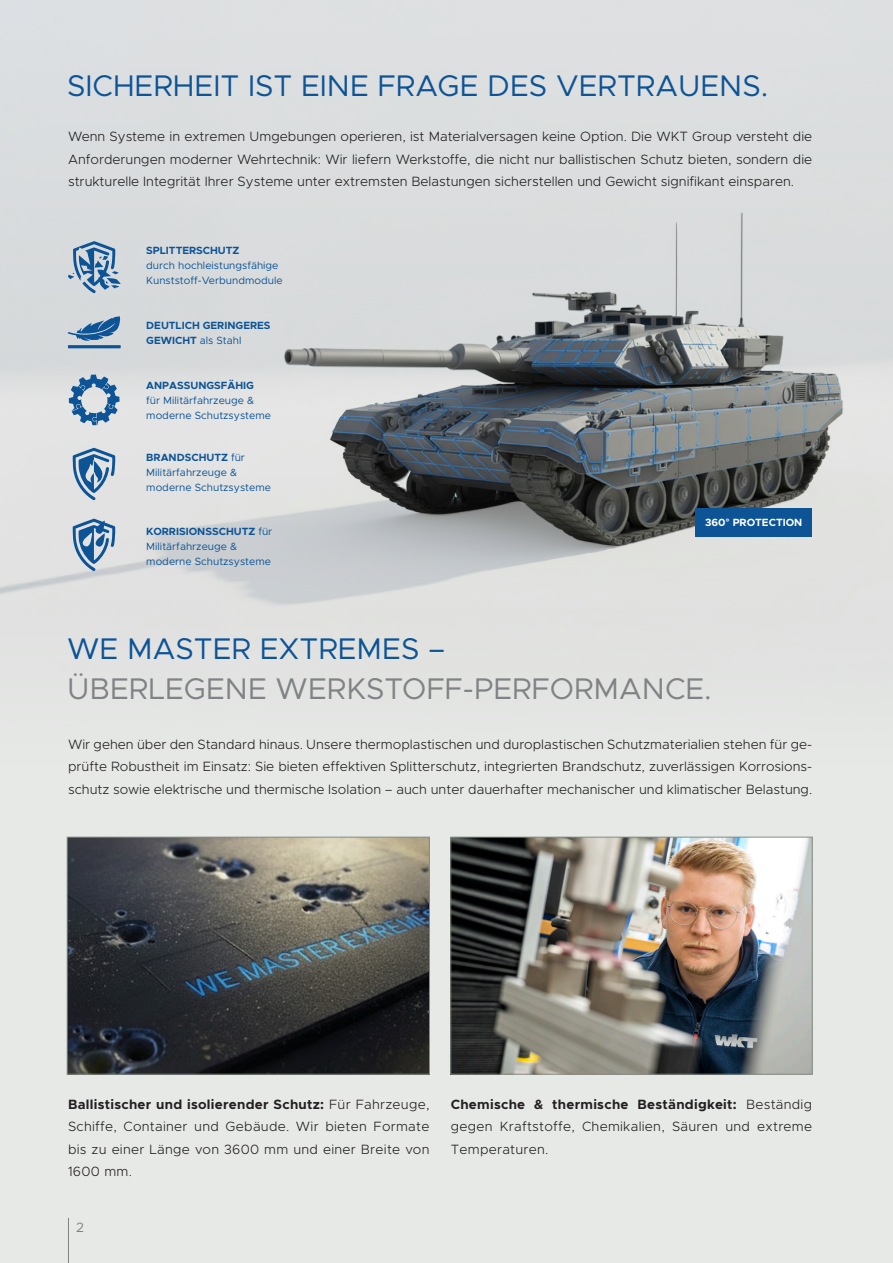
<style>
.page{position:relative;width:893px;height:1263px;background:#e7e9e7}
.page>*{position:absolute;margin:0;border:0;box-sizing:border-box;transform-origin:0 0}
.t1{font:30px "Metropolis";color:#0d5496}
.t2{font:30px "Metropolis";color:#808285}
.t3{font:300 13.5px/22.5px "Metropolis";color:#231f20;text-align:justify}
.t4{font:13.5px "Metropolis";color:#808285}
.t5{font:10.5px/15px "Metropolis";color:#0d5496}
.t6{font:700 10.5px/15px "Metropolis";color:#0d5496}
.t7{font:700 10.5px "Metropolis";color:#fff}
.s1{font-weight:400}
.s2{font-weight:700}
.s3{font-family:"Frutiger LT Std";font-stretch:condensed}
</style>
<div class="page">
<img style="left:0;top:0;width:893px;height:606px">
<svg style="left:68px;top:241px;width:53px;height:53px"></svg>
<svg style="left:65px;top:316px;width:55px;height:25px"></svg>
<hr style="left:68px;top:345px;width:53px;height:3px;background:#0d5496">
<img style="left:69px;top:839px;width:359px;height:233px">
<div style="left:67px;top:837px;width:363px;height:237px;border:1px solid #868d84"></div>
<img style="left:453px;top:839px;width:357px;height:233px">
<div style="left:451px;top:837px;width:361px;height:237px;border:1px solid #868d84"></div>
<hr style="left:68px;top:1218px;width:1px;height:45px;background:#808285">
<div style="left:696px;top:509px;width:116px;height:28px;background:#0d5496"></div>
<svg style="left:69px;top:375px;width:51px;height:50px"></svg>
<svg style="left:73px;top:448px;width:42px;height:53px"></svg>
<svg style="left:73px;top:519px;width:42px;height:52px"></svg>
<h1 class="t1" style="left:67px;top:67px;width:703px">SICHERHEIT IST EINE FRAGE DES VERTRAUENS.</h1>
<p class="t3" style="left:68px;top:125px;width:746px">Wenn Systeme in extremen Umgebungen operieren, ist Materialversagen keine Option. Die WKT Group versteht die Anforderungen moderner Wehrtechnik: Wir liefern Werkstoffe, die nicht nur ballistischen Schutz bieten, sondern die strukturelle Integrität Ihrer Systeme unter extremsten Belastungen sicherstellen und Gewicht signifikant einsparen.</p>
<p class="t6" style="left:146px;top:243px;width:95px">SPLITTERSCHUTZ</p>
<p class="t5" style="left:146px;top:258px;width:138px">durch hochleistungsfähige<br>Kunststoff-Verbundmodule</p>
<p class="t6" style="left:146px;top:318px;width:126px">DEUTLICH GERINGERES<br>GEWICHT <span class="s1">als Stahl</span></p>
<p class="t6" style="left:146px;top:378px;width:109px">ANPASSUNGSFÄHIG</p>
<p class="t5" style="left:146px;top:393px;width:126px">für Militärfahrzeuge &amp; moderne Schutzsysteme</p>
<p class="t5" style="left:146px;top:450px;width:126px"><span class="s2">BRANDSCHUTZ</span> für<br>Militärfahrzeuge &amp; moderne Schutzsysteme</p>
<p class="t5" style="left:146px;top:524px;width:128px"><span class="s2">KORRISIONSSCHUTZ</span> für<br>Militärfahrzeuge &amp; moderne Schutzsysteme</p>
<p class="t7" style="left:705px;top:516px;width:99px">360<span class="s3">°</span> PROTECTION</p>
<h1 class="t1" style="left:67px;top:630px;width:380px">WE MASTER EXTREMES –</h1>
<h1 class="t2" style="left:67px;top:670px;width:646px">ÜBERLEGENE WERKSTOFF-PERFORMANCE.</h1>
<p class="t3" style="left:68px;top:733px;width:746px">Wir gehen über den Standard hinaus. Unsere thermoplastischen und duroplastischen Schutzmaterialien stehen für ge&shy;prüfte Robustheit im Einsatz: Sie bieten effektiven Splitterschutz, integrierten Brandschutz, zuverlässigen Korrosions&shy;schutz sowie elektrische und thermische Isolation – auch unter dauerhafter mechanischer und klimatischer Belastung.</p>
<p class="t3" style="left:68px;top:1093px;width:363px"><span class="s2">Ballistischer und isolierender Schutz:</span> Für Fahrzeuge, Schiffe, Container und Gebäude. Wir bieten Formate bis zu einer Länge von 3600 mm und einer Breite von 1600 mm.</p>
<p class="t3" style="left:451px;top:1093px;width:363px"><span class="s2">Chemische &amp; thermische Beständigkeit:</span> Beständig gegen Kraftstoffe, Chemikalien, Säuren und extreme Temperaturen.</p>
<p class="t4" style="left:76px;top:1219px;width:9px">2</p>
</div>
